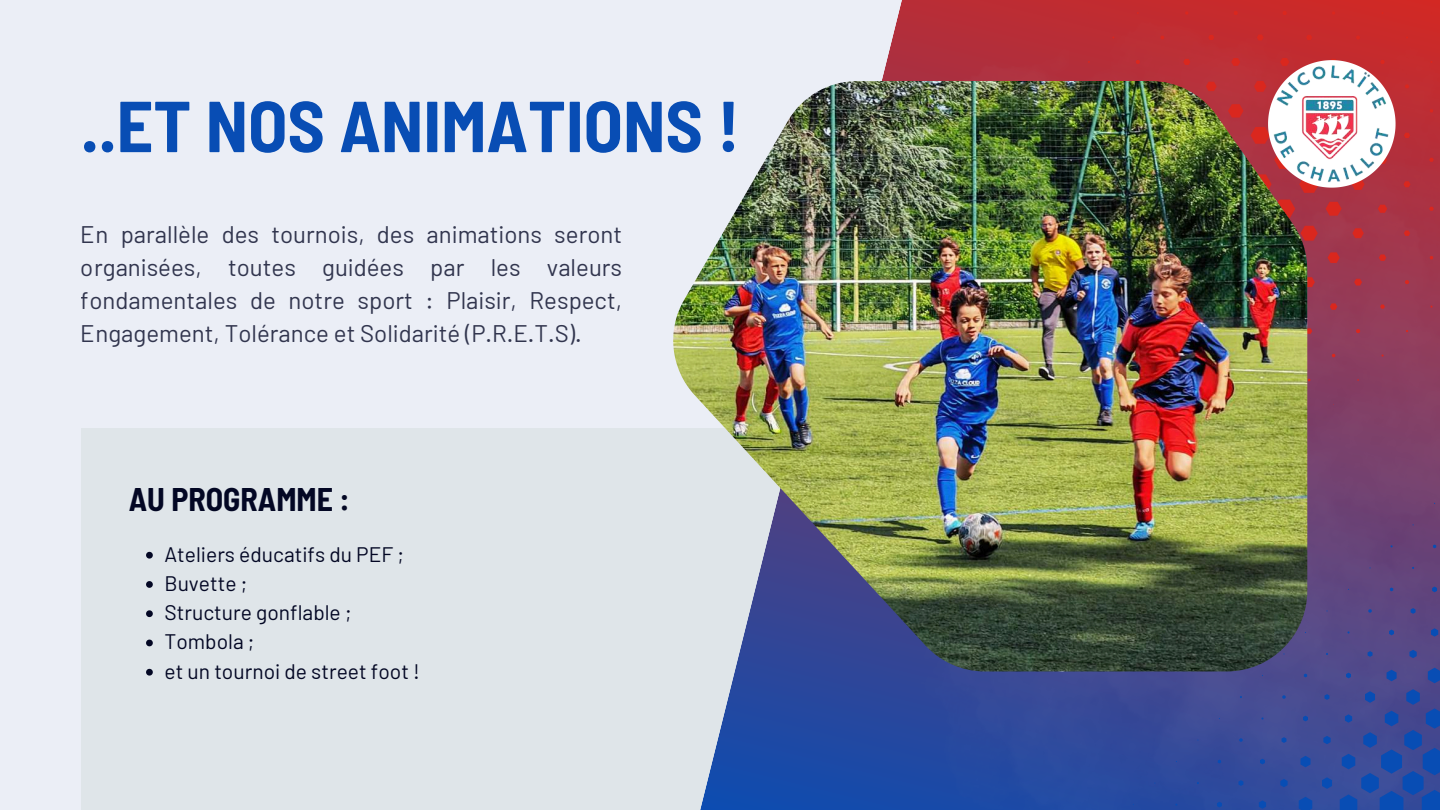
<style>
.page{position:relative;width:1440px;height:810px;background:#ebeef6}
.page>*{position:absolute;margin:0;border:0;box-sizing:border-box;transform-origin:0 0}
.t1{font:700 semi-condensed 72px "Barlow";color:#084db4}
.t2{font:700 semi-condensed 32px "Barlow";color:#030724}
.t3{font:24px/33px "Barlow";color:#030724;text-align:justify}
.t4{font:21px/29.2px "Barlow";color:#030724}
</style>
<div class="page">
<div style="left:81px;top:428px;width:826px;height:382px;background:#dfe5e9"></div>
<img style="left:711px;top:0;width:729px;height:810px">
<svg style="left:1239px;top:738px;width:4px;height:4px"></svg>
<svg style="left:1282px;top:695px;width:4px;height:4px"></svg>
<svg style="left:1368px;top:609px;width:4px;height:4px"></svg>
<svg style="left:1217px;top:802px;width:5px;height:5px"></svg>
<svg style="left:1238px;top:780px;width:5px;height:6px"></svg>
<svg style="left:1260px;top:759px;width:5px;height:5px"></svg>
<svg style="left:1282px;top:737px;width:4px;height:6px"></svg>
<svg style="left:1303px;top:716px;width:5px;height:5px"></svg>
<svg style="left:1325px;top:694px;width:5px;height:6px"></svg>
<svg style="left:1346px;top:673px;width:5px;height:5px"></svg>
<svg style="left:1368px;top:651px;width:5px;height:6px"></svg>
<svg style="left:1389px;top:630px;width:5px;height:5px"></svg>
<svg style="left:1411px;top:608px;width:5px;height:6px"></svg>
<svg style="left:1432px;top:587px;width:5px;height:5px"></svg>
<svg style="left:1259px;top:800px;width:7px;height:9px"></svg>
<svg style="left:1280px;top:779px;width:8px;height:8px"></svg>
<svg style="left:1300px;top:756px;width:11px;height:11px"></svg>
<svg style="left:1323px;top:736px;width:8px;height:8px"></svg>
<svg style="left:1387px;top:670px;width:10px;height:11px"></svg>
<svg style="left:1409px;top:650px;width:8px;height:8px"></svg>
<svg style="left:1431px;top:628px;width:7px;height:9px"></svg>
<svg style="left:1299px;top:797px;width:13px;height:13px"></svg>
<svg style="left:1322px;top:777px;width:10px;height:12px"></svg>
<svg style="left:1428px;top:668px;width:12px;height:15px"></svg>
<svg style="left:1340px;top:689px;width:100px;height:121px;background:#304b9c"></svg>
<svg style="left:1332px;top:11px;width:3px;height:4px"></svg>
<svg style="left:1356px;top:36px;width:4px;height:3px"></svg>
<svg style="left:1405px;top:85px;width:4px;height:3px"></svg>
<svg style="left:1282px;top:11px;width:5px;height:4px"></svg>
<svg style="left:1306px;top:35px;width:6px;height:5px"></svg>
<svg style="left:1404px;top:133px;width:6px;height:5px"></svg>
<svg style="left:1429px;top:158px;width:5px;height:4px"></svg>
<svg style="left:1234px;top:11px;width:4px;height:4px"></svg>
<svg style="left:1257px;top:35px;width:7px;height:5px"></svg>
<svg style="left:1404px;top:181px;width:7px;height:6px"></svg>
<svg style="left:1429px;top:207px;width:5px;height:4px"></svg>
<svg style="left:1185px;top:11px;width:4px;height:4px"></svg>
<svg style="left:1208px;top:35px;width:6px;height:5px"></svg>
<svg style="left:1378px;top:205px;width:9px;height:8px"></svg>
<svg style="left:1404px;top:231px;width:6px;height:5px"></svg>
<svg style="left:1160px;top:36px;width:4px;height:3px"></svg>
<svg style="left:1183px;top:59px;width:7px;height:6px"></svg>
<svg style="left:1326px;top:202px;width:16px;height:14px"></svg>
<svg style="left:1352px;top:228px;width:12px;height:10px"></svg>
<svg style="left:1379px;top:254px;width:7px;height:7px"></svg>
<svg style="left:1405px;top:280px;width:4px;height:4px"></svg>
<svg style="left:1136px;top:60px;width:4px;height:4px"></svg>
<svg style="left:1307px;top:226px;width:11px;height:15px"></svg>
<svg style="left:1328px;top:252px;width:12px;height:11px"></svg>
<svg style="left:1354px;top:279px;width:8px;height:7px"></svg>
<svg style="left:1380px;top:305px;width:5px;height:4px"></svg>
<svg style="left:1307px;top:277px;width:8px;height:10px"></svg>
<svg style="left:1330px;top:303px;width:7px;height:7px"></svg>
<svg style="left:1356px;top:329px;width:4px;height:4px"></svg>
<svg style="left:1307px;top:328px;width:5px;height:6px"></svg>
<svg style="left:1332px;top:354px;width:4px;height:3px"></svg>
<img style="left:673px;top:81px;width:634px;height:590px">
<svg style="left:146px;top:552px;width:7px;height:7px"></svg>
<svg style="left:146px;top:581px;width:7px;height:7px"></svg>
<svg style="left:146px;top:610px;width:7px;height:7px"></svg>
<svg style="left:146px;top:640px;width:7px;height:6px"></svg>
<svg style="left:146px;top:669px;width:7px;height:7px"></svg>
<img style="left:1202px;top:58px;width:194px;height:136px">
<img style="left:1269px;top:56px;width:126px;height:137px">
<h1 class="t1" style="left:81px;top:80px;width:660px">..ET NOS ANIMATIONS !</h1>
<p class="t3" style="left:81px;top:217px;width:543px">En parallèle des tournois, des animations seront organisées, toutes guidées par les valeurs fondamentales de notre sport : Plaisir, Respect, Engagement, Tolérance et Solidarité (P.R.E.T.S).</p>
<h2 class="t2" style="left:129px;top:479px;width:222px">AU PROGRAMME :</h2>
<p class="t4" style="left:165px;top:539px;width:257px">Ateliers éducatifs du PEF ;<br>Buvette ;<br>Structure gonflable ;<br>Tombola ;<br>et un tournoi de street foot !</p>
</div>
